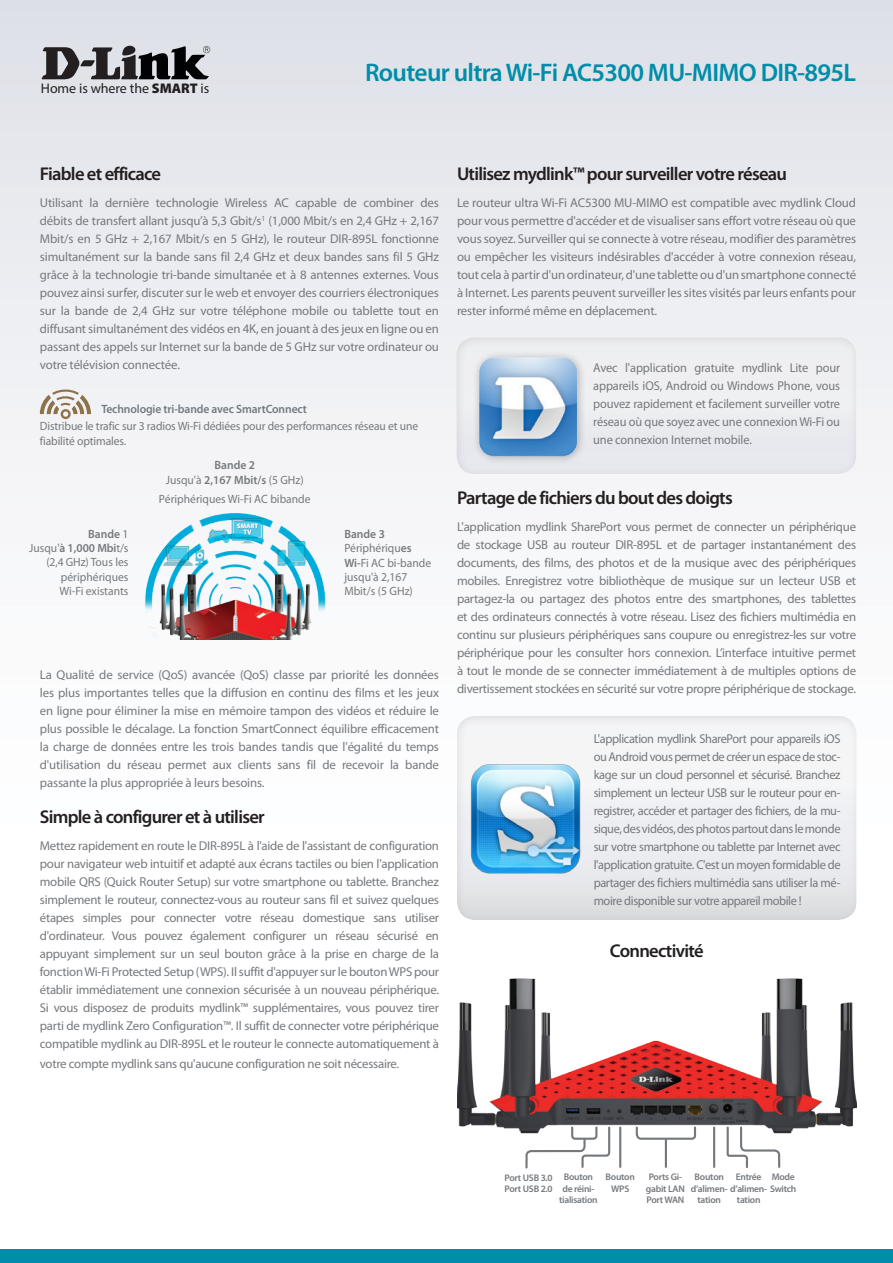
<style>
.page{position:relative;width:893px;height:1263px;background:#fff}
.page>*{position:absolute;margin:0;border:0;box-sizing:border-box;transform-origin:0 0}
.Product_Name__Conten{font:600 25.5px "Myriad Pro";letter-spacing:-.025em;color:#008da9}
.Description_Topic{font:600 18.6px "Myriad Pro";letter-spacing:-.04em;color:#231f20}
.t1{font:13.95px "Myriad Pro";letter-spacing:-.005em;color:#231f20}
.Description_Text{font:12.9px/18px "Myriad Pro";letter-spacing:-.02em;color:#75797d;text-align:justify}
.t2{font:12px/14.4px "Myriad Pro";letter-spacing:-.005em;color:#75797d}
.t3{font:600 12px "Myriad Pro";letter-spacing:-.01em;color:#75797d}
.Product_Diagram{font:600 9.6px/11.6px "Myriad Pro";letter-spacing:-.025em;color:#75797d;text-align:center}
.s1{font-weight:900}
.s2{font-weight:400}
.s3{font-weight:600}
</style>
<div class="page">
<div style="left:0;top:0;width:893px;height:1084px;background:linear-gradient(to bottom,#e2e4ea,#fff)"></div>
<div style="left:0;top:1249px;width:893px;height:14px;background:#008da9"></div>
<svg style="left:42px;top:46px;width:168px;height:34px;background:#727276"></svg>
<div style="left:455px;top:336px;width:403px;height:139px;background:#ecedf0"></div>
<div style="left:472px;top:350px;width:114px;height:114px;background:#e7e8eb"></div>
<img style="left:472px;top:356px;width:112px;height:104px">
<div style="left:456px;top:714px;width:402px;height:207px;background:#231f20;opacity:.25"></div>
<img style="left:470px;top:763px;width:54px;height:112px">
<img style="left:134px;top:507px;width:200px;height:132px">
<svg style="left:40px;top:388px;width:51px;height:31px"></svg>
<img style="left:457px;top:953px;width:399px;height:208px">
<hr style="left:619px;top:1127px;width:2px;height:40px;background:#75797d">
<hr style="left:713px;top:1127px;width:2px;height:40px;background:#75797d">
<hr style="left:665px;top:1140px;width:2px;height:27px;background:#75797d">
<svg style="left:635px;top:1125px;width:62px;height:16px"></svg>
<svg style="left:524px;top:487px;width:87px;height:682px"></svg>
<svg style="left:726px;top:1125px;width:55px;height:43px"></svg>
<p class="t1" style="left:41px;top:80px;width:170px">Home is where the <span class="s1">SMART</span> is</p>
<p class="Product_Name__Conten" style="left:365px;top:56px;width:493px">Routeur ultra Wi-Fi AC5300 MU-MIMO DIR-895L</p>
<p class="Description_Topic" style="left:40px;top:162px;width:123px">Fiable et efficace</p>
<p class="Description_Text" style="left:40px;top:194px;width:401px">Utilisant la dernière technologie Wireless AC capable de combiner des débits de transfert allant jusqu’à 5,3 Gbit/s<sup>1</sup> (1,000 Mbit/s en 2,4 GHz + 2,167<br>Mbit/s en 5 GHz + 2,167 Mbit/s en 5 GHz), le routeur DIR-895L fonctionne simultanément sur la bande sans fil 2,4 GHz et deux bandes sans fil 5 GHz grâce à la technologie tri-bande simultanée et à 8 antennes externes. Vous pouvez ainsi surfer, discuter sur le web et envoyer des courriers électroniques sur la bande de 2,4 GHz sur votre téléphone mobile ou tablette tout en diffusant simultanément des vidéos en 4K, en jouant à des jeux en ligne ou en passant des appels sur Internet sur la bande de 5 GHz sur votre ordinateur ou votre télévision connectée.</p>
<p class="t3" style="left:101px;top:401px;width:207px">Technologie tri-bande avec SmartConnect</p>
<p class="t2" style="left:40px;top:419px;width:380px">Distribue le trafic sur 3 radios Wi-Fi dédiées pour des performances réseau et une fiabilité optimales.</p>
<p class="t3" style="left:88px;top:526px;width:42px">Bande <span class="s2">1</span></p>
<p class="t2" style="left:29px;top:540px;width:101px;text-align:right">Jusqu'<span class="s3">à 1,000 Mbi</span>t/s (2,4 GHz) Tous les périphériques<br>Wi-Fi existants</p>
<p class="t3" style="left:215px;top:458px;width:42px">Bande 2</p>
<p class="t2" style="left:166px;top:473px;width:140px">Jusqu'à <span class="s3">2,167 Mbit/s</span> (5 GHz)</p>
<p class="t2" style="left:159px;top:491px;width:153px">Périphériques Wi-Fi AC bibande</p>
<p class="t3" style="left:344px;top:526px;width:42px">Bande 3</p>
<p class="t2" style="left:344px;top:541px;width:88px">Périphériqu<span class="s3">es<br>Wi-</span>Fi AC bi-bande jusqu'à 2,167<br>Mbit/s (5 GHz)</p>
<p class="Description_Text" style="left:40px;top:666px;width:401px">La Qualité de service (QoS) avancée (QoS) classe par priorité les données les plus importantes telles que la diffusion en continu des films et les jeux en ligne pour éliminer la mise en mémoire tampon des vidéos et réduire le plus possible le décalage. La fonction SmartConnect équilibre efficacement la charge de données entre les trois bandes tandis que l'égalité du temps d'utilisation du réseau permet aux clients sans fil de recevoir la bande passante la plus appropriée à leurs besoins.</p>
<p class="Description_Topic" style="left:40px;top:805px;width:226px">Simple à configurer et à utiliser</p>
<p class="Description_Text" style="left:40px;top:837px;width:401px">Mettez rapidement en route le DIR-895L à l'aide de l'assistant de configuration pour navigateur web intuitif et adapté aux écrans tactiles ou bien l'application mobile QRS (Quick Router Setup) sur votre smartphone ou tablette. Branchez simplement le routeur, connectez-vous au routeur sans fil et suivez quelques étapes simples pour connecter votre réseau domestique sans utiliser d'ordinateur. Vous pouvez également configurer un réseau sécurisé en appuyant simplement sur un seul bouton grâce à la prise en charge de la fonction Wi-Fi Protected Setup (WPS). Il suffit d'appuyer sur le bouton WPS pour établir immédiatement une connexion sécurisée à un nouveau périphérique.<br>Si vous disposez de produits mydlink™ supplémentaires, vous pouvez tirer parti de mydlink Zero Configuration™. Il suffit de connecter votre périphérique compatible mydlink au DIR-895L et le routeur le connecte automatiquement à</p>
<p class="Description_Text" style="left:40px;top:1054px;width:361px">votre compte mydlink sans qu'aucune configuration ne soit nécessaire.</p>
<p class="Description_Topic" style="left:457px;top:162px;width:332px">Utilisez mydlink™ pour surveiller votre réseau</p>
<p class="Description_Text" style="left:457px;top:194px;width:401px">Le routeur ultra Wi-Fi AC5300 MU-MIMO est compatible avec mydlink Cloud pour vous permettre d'accéder et de visualiser sans effort votre réseau où que vous soyez. Surveiller qui se connecte à votre réseau, modifier des paramètres ou empêcher les visiteurs indésirables d'accéder à votre connexion réseau, tout cela à partir d'un ordinateur, d'une tablette ou d'un smartphone connecté à Internet. Les parents peuvent surveiller les sites visités par leurs enfants pour rester informé même en déplacement.</p>
<p class="Description_Text" style="left:593px;top:359px;width:248px">Avec l'application gratuite mydlink Lite pour appareils iOS, Android ou Windows Phone, vous pouvez rapidement et facilement surveiller votre réseau où que soyez avec une connexion Wi-Fi ou une connexion Internet mobile.</p>
<p class="Description_Topic" style="left:457px;top:486px;width:277px">Partage de fichiers du bout des doigts</p>
<p class="Description_Text" style="left:457px;top:517px;width:401px">L'application mydlink SharePort vous permet de connecter un périphérique de stockage USB au routeur DIR-895L et de partager instantanément des documents, des films, des photos et de la musique avec des périphériques mobiles. Enregistrez votre bibliothèque de musique sur un lecteur USB et partagez-la ou partagez des photos entre des smartphones, des tablettes et des ordinateurs connectés à votre réseau. Lisez des fichiers multimédia en continu sur plusieurs périphériques sans coupure ou enregistrez-les sur votre périphérique pour les consulter hors connexion. L’interface intuitive permet à tout le monde de se connecter immédiatement à de multiples options de divertissement stockées en sécurité sur votre propre périphérique de stockage.</p>
<p class="Description_Text" style="left:594px;top:730px;width:248px">L'application mydlink SharePort pour appareils iOS ou Android vous permet de créer un espace de stoc&shy;kage sur un cloud personnel et sécurisé. Branchez simplement un lecteur USB sur le routeur pour en&shy;registrer, accéder et partager des fichiers, de la mu&shy;sique, des vidéos, des photos partout dans le monde sur votre smartphone ou tablette par Internet avec l'application gratuite. C'est un moyen formidable de partager des fichiers multimédia sans utiliser la mé&shy;moire disponible sur votre appareil mobile !</p>
<p class="Description_Topic" style="left:610px;top:939px;width:95px">Connectivité</p>
<p class="Product_Diagram" style="left:559px;top:1171px;width:40px">Bouton de réini&shy;tialisation</p>
<p class="Product_Diagram" style="left:691px;top:1171px;width:107px;text-align:right">Mode<br>d’alimen- d’alimen- Switch</p>
<p class="Product_Diagram" style="left:736px;top:1171px;width:27px">Entrée</p>
<p class="Product_Diagram" style="left:737px;top:1194px;width:25px">tation</p>
<p class="Product_Diagram" style="left:646px;top:1171px;width:41px;text-align:left">Ports Gi&shy;gabit LAN<br>Port WAN</p>
<p class="Product_Diagram" style="left:695px;top:1171px;width:31px">Bouton</p>
<p class="Product_Diagram" style="left:505px;top:1171px;width:50px">Port USB 3.0</p>
<p class="Product_Diagram" style="left:505px;top:1183px;width:50px">Port USB 2.0</p>
<p class="Product_Diagram" style="left:606px;top:1171px;width:31px">Bouton<br>WPS</p>
<p class="Product_Diagram" style="left:697px;top:1194px;width:25px">tation</p>
</div>
